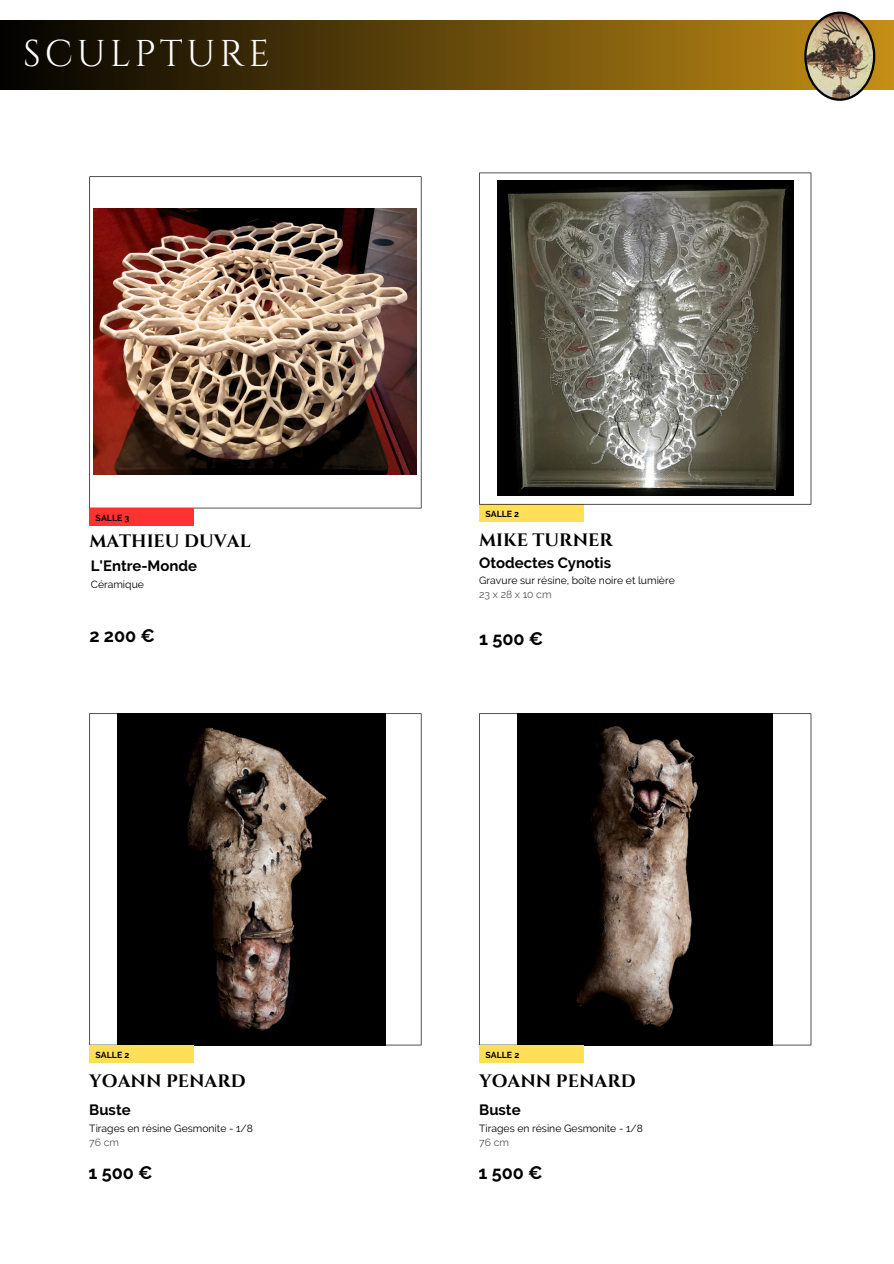
<style>
.page{position:relative;width:894px;height:1264px;background:#fff}
.page>*{position:absolute;margin:0;border:0;box-sizing:border-box;transform-origin:0 0}
.t1{font:37.2px "Cinzel";letter-spacing:.1em;color:#fff}
.t2{font:700 18px "Cinzel";color:#000}
.t3{font:700 18px "Raleway";color:#000}
.t4{font:700 14.85px "Raleway";color:#000}
.t5{font:10.35px/13.8px "Raleway";color:#000}
.t6{font:700 8.7px "Raleway";color:#000}
.s1{color:#545454}
</style>
<div class="page">
<div style="left:0;top:20px;width:893px;height:69px;background:linear-gradient(to right,#010100,#c58f16)"></div>
<svg style="left:89px;top:176px;width:332px;height:332px"></svg>
<img style="left:94px;top:208px;width:323px;height:266px">
<svg style="left:89px;top:713px;width:332px;height:332px;fill:#000"></svg>
<svg style="left:479px;top:713px;width:332px;height:332px;fill:#000"></svg>
<div style="left:89px;top:508px;width:105px;height:18px;background:#ff3131"></div>
<div style="left:479px;top:1045px;width:104px;height:17px;background:#ffde59"></div>
<div style="left:89px;top:1045px;width:105px;height:17px;background:#ffde59"></div>
<svg style="left:804px;top:12px;width:71px;height:89px;background:#a09072"></svg>
<div style="left:479px;top:505px;width:104px;height:17px;background:#ffde59"></div>
<svg style="left:479px;top:172px;width:332px;height:332px;background:#76756c"></svg>
<p class="t1" style="left:23px;top:30px;width:248px">SCULPTURE</p>
<h1 class="t6" style="left:96px;top:513px;width:35px">SALLE 3</h1>
<p class="t2" style="left:89px;top:530px;width:163px">MATHIEU DUVAL</p>
<p class="t4" style="left:91px;top:557px;width:108px">L'Entre-Monde</p>
<p class="t5" style="left:91px;top:577px;width:55px">Céramique</p>
<p class="t3" style="left:89px;top:625px;width:67px">2 200 €</p>
<h5 class="t6" style="left:95px;top:1049px;width:35px">SALLE 2</h5>
<p class="t2" style="left:89px;top:1069px;width:158px">YOANN PENARD</p>
<p class="t4" style="left:89px;top:1101px;width:43px">Buste</p>
<p class="t5" style="left:89px;top:1121px;width:165px">Tirages en résine Gesmonite - 1/8<br><span class="s1">76 cm</span></p>
<h2 class="t3" style="left:88px;top:1162px;width:66px">1 500 €</h2>
<p class="t6" style="left:485px;top:509px;width:35px">SALLE 2</p>
<p class="t2" style="left:479px;top:528px;width:135px">MIKE TURNER</p>
<p class="t4" style="left:479px;top:553px;width:133px">Otodectes Cynotis</p>
<p class="t5" style="left:479px;top:573px;width:197px">Gravure sur résine, boîte noire et lumière<br><span class="s1">23x28x10cm</span></p>
<h2 class="t3" style="left:479px;top:627px;width:66px">1 500 €</h2>
<p class="t6" style="left:485px;top:1049px;width:35px">SALLE 2</p>
<h2 class="t2" style="left:479px;top:1069px;width:158px">YOANN PENARD</h2>
<h4 class="t4" style="left:479px;top:1101px;width:43px">Buste</h4>
<h4 class="t5" style="left:479px;top:1121px;width:165px">Tirages en résine Gesmonite - 1/8<br><span class="s1">76 cm</span></h4>
<h3 class="t3" style="left:478px;top:1162px;width:66px">1 500 €</h3>
</div>
